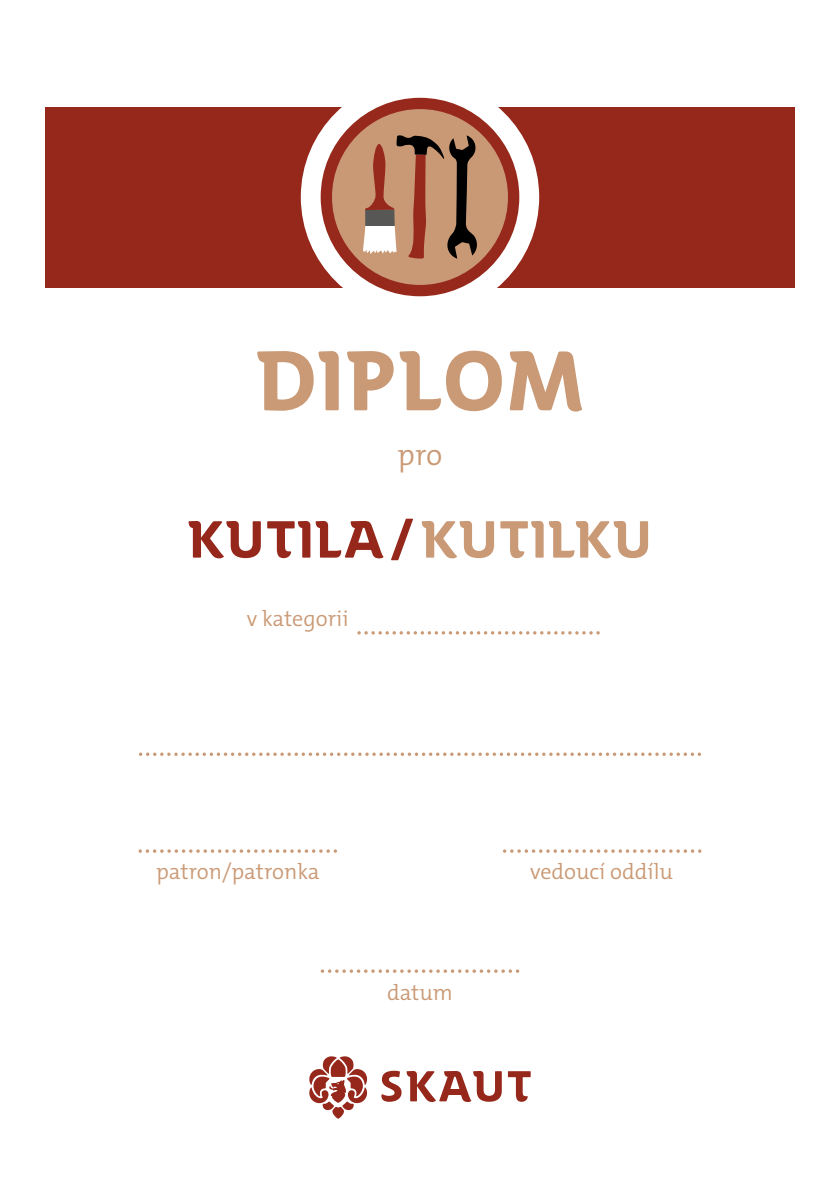
<style>
.page{position:relative;width:840px;height:1191px;background:#fff}
.page>*{position:absolute;margin:0;border:0;box-sizing:border-box;transform-origin:0 0}
.t1{font:700 84px "SKAUT";letter-spacing:-.01em;color:#ca9975}
.odborka{font:700 52px "SKAUT";color:#96281b}
.t2{font:300 30px "The Mix C5";color:#ca9975}
.t3{font:300 22px "The Mix C5";color:#ca9975}
.s1{color:#ca9975}
</style>
<div class="page">
<div style="left:45px;top:107px;width:749px;height:180px;background:#96281b"></div>
<div style="left:300px;top:78px;width:239px;height:238px;background:#fff;border-radius:50%"></div>
<svg style="left:148px;top:752px;width:552px;height:4px"></svg>
<svg style="left:309px;top:1056px;width:58px;height:62px"></svg>
<svg style="left:507px;top:1071px;width:23px;height:30px"></svg>
<svg style="left:381px;top:1070px;width:120px;height:32px"></svg>
<svg style="left:147px;top:849px;width:189px;height:4px"></svg>
<svg style="left:511px;top:849px;width:189px;height:4px"></svg>
<svg style="left:329px;top:969px;width:189px;height:4px"></svg>
<div style="left:320px;top:98px;width:199px;height:198px;background:#96291b;border-radius:50%"></div>
<div style="left:332px;top:109px;width:175px;height:176px;background:#c99975;border-radius:50%"></div>
<svg style="left:363px;top:135px;width:114px;height:124px"></svg>
<div style="left:365px;top:210px;width:29px;height:16px;background:#575756"></div>
<svg style="left:366px;top:631px;width:232px;height:3px"></svg>
<p class="t1" style="left:255px;top:330px;width:333px">DIPLOM</p>
<p class="t2" style="left:397px;top:435px;width:46px">pro</p>
<p class="odborka" style="left:187px;top:508px;width:466px">KUTILA/<span class="s1">KUTILKU</span></p>
<p class="t3" style="left:247px;top:605px;width:103px">v kategorii</p>
<p class="t3" style="left:156px;top:858px;width:165px">patron/patronka</p>
<p class="t3" style="left:530px;top:858px;width:144px">vedoucí oddílu</p>
<p class="t3" style="left:387px;top:978px;width:67px">datum</p>
</div>
